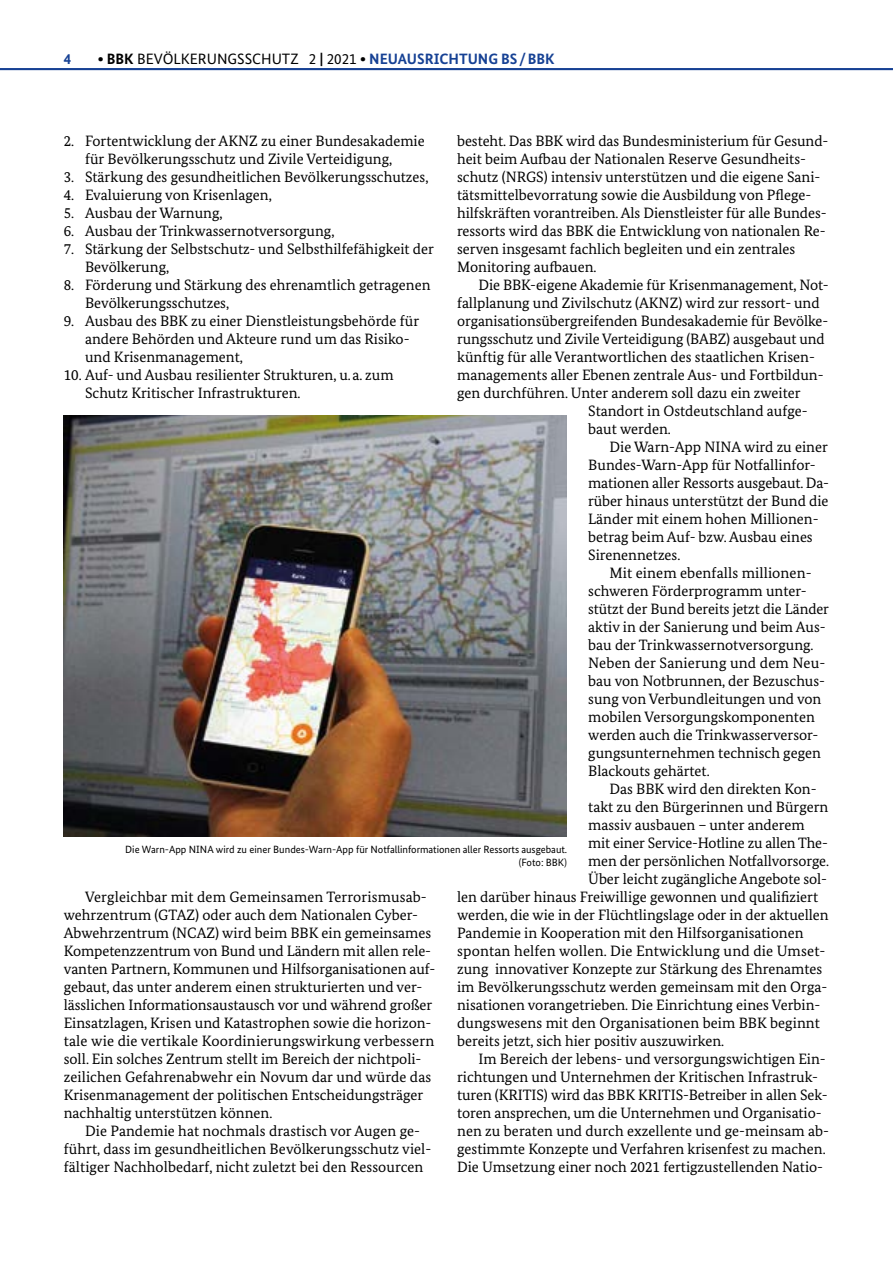
<style>
.page{position:relative;width:893px;height:1263px;background:#fff}
.page>*{position:absolute;margin:0;border:0;box-sizing:border-box;transform-origin:0 0}
.Fließtext{font:15px/18px "Bundes Serif";color:#000}
.Aufzählung{font:15px/18px "Bundes Serif";color:#000}
.t1{font:15px "Bundes Sans";color:#000}
.t2{font:700 15px "Bundes Sans";color:#164194}
.t3{font:10.5px/12.6px "Bundes Sans";letter-spacing:-.005em;color:#000;text-align:right}
.s1{font-weight:700}
.s2{font-weight:700;color:#164194}
</style>
<div class="page">
<img style="left:64px;top:416px;width:503px;height:421px">
<hr style="left:0;top:68px;width:893px;height:2px;background:#164194">
<p class="t2" style="left:64px;top:50px;width:9px">4</p>
<p class="t1" style="left:98px;top:49px;width:458px"><span class="s1">∙ BBK</span> BEVÖLKERUNGSSCHUTZ 2 <span class="s1">|</span> 2021 <span class="s1">∙</span> <span class="s2">NEUAUSRICHTUNG BS/BBK</span></p>
<p class="Fließtext" style="left:457px;top:131px;width:373px">besteht. Das BBK wird das Bundesministerium für Gesund&shy;heit beim Aufbau der Nationalen Reserve Gesundheits&shy;schutz (NRGS) intensiv unterstützen und die eigene Sani&shy;tätsmittelbevorratung sowie die Ausbildung von Pflege&shy;hilfskräften vorantreiben. Als Dienstleister für alle Bundes&shy;ressorts wird das BBK die Entwicklung von nationalen Re&shy;serven insgesamt fachlich begleiten und ein zentrales Monitoring aufbauen.</p>
<p class="Fließtext" style="left:478px;top:275px;width:352px">Die BBK-eigene Akademie für Krisenmanagement, Not-</p>
<p class="Fließtext" style="left:457px;top:293px;width:364px">fallplanung und Zivilschutz (AKNZ) wird zur ressort- und</p>
<p class="Fließtext" style="left:457px;top:311px;width:373px">organisationsübergreifenden Bundesakademie für Bevölke-</p>
<p class="Fließtext" style="left:457px;top:329px;width:369px">rungsschutz und Zivile Verteidigung (BABZ) ausgebaut und</p>
<p class="Fließtext" style="left:457px;top:347px;width:359px">künftig für alle Verantwortlichen des staatlichen Krisen-</p>
<p class="Fließtext" style="left:457px;top:365px;width:368px">managements aller Ebenen zentrale Aus- und Fortbildun-</p>
<p class="Fließtext" style="left:457px;top:383px;width:345px">gen durchführen. Unter anderem soll dazu ein zweiter</p>
<p class="Fließtext" style="left:588px;top:401px;width:221px">Standort in Ostdeutschland aufge-</p>
<p class="Fließtext" style="left:588px;top:419px;width:84px">baut werden.</p>
<p class="Fließtext" style="left:588px;top:437px;width:242px;text-indent:21px">Die Warn-App NINA wird zu einer<br>Bundes-Warn-App für Notfallinfor&shy;mationen aller Ressorts ausgebaut. Da&shy;rüber hinaus unterstützt der Bund die<br>Länder mit einem hohen Millionen&shy;betrag beim Auf- bzw. Ausbau eines<br>Sirenennetzes.</p>
<p class="Fließtext" style="left:588px;top:563px;width:242px;text-indent:21px">Mit einem ebenfalls millionen&shy;schweren Förderprogramm unter&shy;stützt der Bund bereits jetzt die Länder aktiv in der Sanierung und beim Aus&shy;bau der Trinkwassernotversorgung.<br>Neben der Sanierung und dem Neu&shy;bau von Notbrunnen, der Bezuschus&shy;sung von Verbundleitungen und von mobilen Versorgungskomponenten werden auch die Trinkwasserversor&shy;gungsunternehmen technisch gegen Blackouts gehärtet.</p>
<p class="Fließtext" style="left:609px;top:779px;width:209px">Das BBK wird den direkten Kon-</p>
<p class="Fließtext" style="left:588px;top:797px;width:242px">takt zu den Bürgerinnen und Bürgern</p>
<p class="Fließtext" style="left:588px;top:815px;width:218px">massiv ausbauen – unter anderem</p>
<p class="Fließtext" style="left:588px;top:833px;width:241px">mit einer Service-Hotline zu allen The-</p>
<p class="Fließtext" style="left:588px;top:851px;width:242px">men der persönlichen Notfallvorsorge.</p>
<p class="Fließtext" style="left:588px;top:869px;width:240px">Über leicht zugängliche Angebote sol-</p>
<p class="Fließtext" style="left:457px;top:887px;width:362px">len darüber hinaus Freiwillige gewonnen und qualifiziert</p>
<p class="Fließtext" style="left:457px;top:905px;width:373px">werden, die wie in der Flüchtlingslage oder in der aktuellen</p>
<p class="Fließtext" style="left:457px;top:923px;width:348px">Pandemie in Kooperation mit den Hilfsorganisationen</p>
<p class="Fließtext" style="left:457px;top:941px;width:370px">spontan helfen wollen. Die Entwicklung und die Umset-</p>
<p class="Fließtext" style="left:457px;top:959px;width:367px">zung innovativer Konzepte zur Stärkung des Ehrenamtes</p>
<p class="Fließtext" style="left:457px;top:977px;width:372px">im Bevölkerungsschutz werden gemeinsam mit den Orga-</p>
<p class="Fließtext" style="left:457px;top:995px;width:365px">nisationen vorangetrieben. Die Einrichtung eines Verbin-</p>
<p class="Fließtext" style="left:457px;top:1013px;width:364px">dungswesens mit den Organisationen beim BBK beginnt</p>
<p class="Fließtext" style="left:457px;top:1031px;width:269px">bereits jetzt, sich hier positiv auszuwirken.</p>
<p class="Fließtext" style="left:457px;top:1049px;width:374px;text-indent:21px">Im Bereich der lebens- und versorgungswichtigen Ein&shy;richtungen und Unternehmen der Kritischen Infrastruk&shy;turen (KRITIS) wird das BBK KRITIS-Betreiber in allen Sek&shy;toren ansprechen, um die Unternehmen und Organisatio&shy;nen zu beraten und durch exzellente und ge-meinsam ab&shy;gestimmte Konzepte und Verfahren krisenfest zu machen.<br>Die Umsetzung einer noch 2021 fertigzustellenden Natio-</p>
<p class="Aufzählung" style="left:85px;top:131px;width:341px;text-indent:-21px">2. Fortentwicklung der AKNZ zu einer Bundesakademie für Bevölkerungsschutz und Zivile Verteidigung,</p>
<p class="Aufzählung" style="left:64px;top:167px;width:366px">3. Stärkung des gesundheitlichen Bevölkerungsschutzes,</p>
<p class="Aufzählung" style="left:64px;top:185px;width:210px">4. Evaluierung von Krisenlagen,</p>
<p class="Aufzählung" style="left:64px;top:203px;width:160px">5. Ausbau der Warnung,</p>
<p class="Aufzählung" style="left:64px;top:221px;width:272px">6. Ausbau der Trinkwassernotversorgung,</p>
<p class="Aufzählung" style="left:85px;top:239px;width:350px;text-indent:-21px">7. Stärkung der Selbstschutz- und Selbsthilfefähigkeit der<br>Bevölkerung,</p>
<p class="Aufzählung" style="left:85px;top:275px;width:347px;text-indent:-21px">8. Förderung und Stärkung des ehrenamtlich getragenen<br>Bevölkerungsschutzes,</p>
<p class="Aufzählung" style="left:85px;top:311px;width:336px;text-indent:-21px">9. Ausbau des BBK zu einer Dienstleistungsbehörde für andere Behörden und Akteure rund um das Risiko&shy;und Krisenmanagement,</p>
<p class="Aufzählung" style="left:85px;top:365px;width:310px;text-indent:-21px">10. Auf- und Ausbau resilienter Strukturen, u.a. zum<br>Schutz Kritischer Infrastrukturen.</p>
<h4 class="t3" style="left:125px;top:843px;width:443px">Die Warn-App NINA wird zu einer Bundes-Warn-App für Notfallinformationen aller Ressorts ausgebaut. (Foto: BBK)</h4>
<p class="Fließtext" style="left:64px;top:887px;width:373px;text-indent:21px">Vergleichbar mit dem Gemeinsamen Terrorismusab&shy;wehrzentrum (GTAZ) oder auch dem Nationalen Cyber-Abwehrzentrum (NCAZ) wird beim BBK ein gemeinsames Kompetenzzentrum von Bund und Ländern mit allen rele&shy;vanten Partnern, Kommunen und Hilfsorganisationen auf&shy;gebaut, das unter anderem einen strukturierten und ver&shy;lässlichen Informationsaustausch vor und während großer Einsatzlagen, Krisen und Katastrophen sowie die horizon&shy;tale wie die vertikale Koordinierungswirkung verbessern soll. Ein solches Zentrum stellt im Bereich der nichtpoli&shy;zeilichen Gefahrenabwehr ein Novum dar und würde das Krisenmanagement der politischen Entscheidungsträger nachhaltig unterstützen können.</p>
<p class="Fließtext" style="left:64px;top:1121px;width:369px;text-indent:21px">Die Pandemie hat nochmals drastisch vor Augen ge&shy;führt, dass im gesundheitlichen Bevölkerungsschutz viel&shy;fältiger Nachholbedarf, nicht zuletzt bei den Ressourcen</p>
</div>
